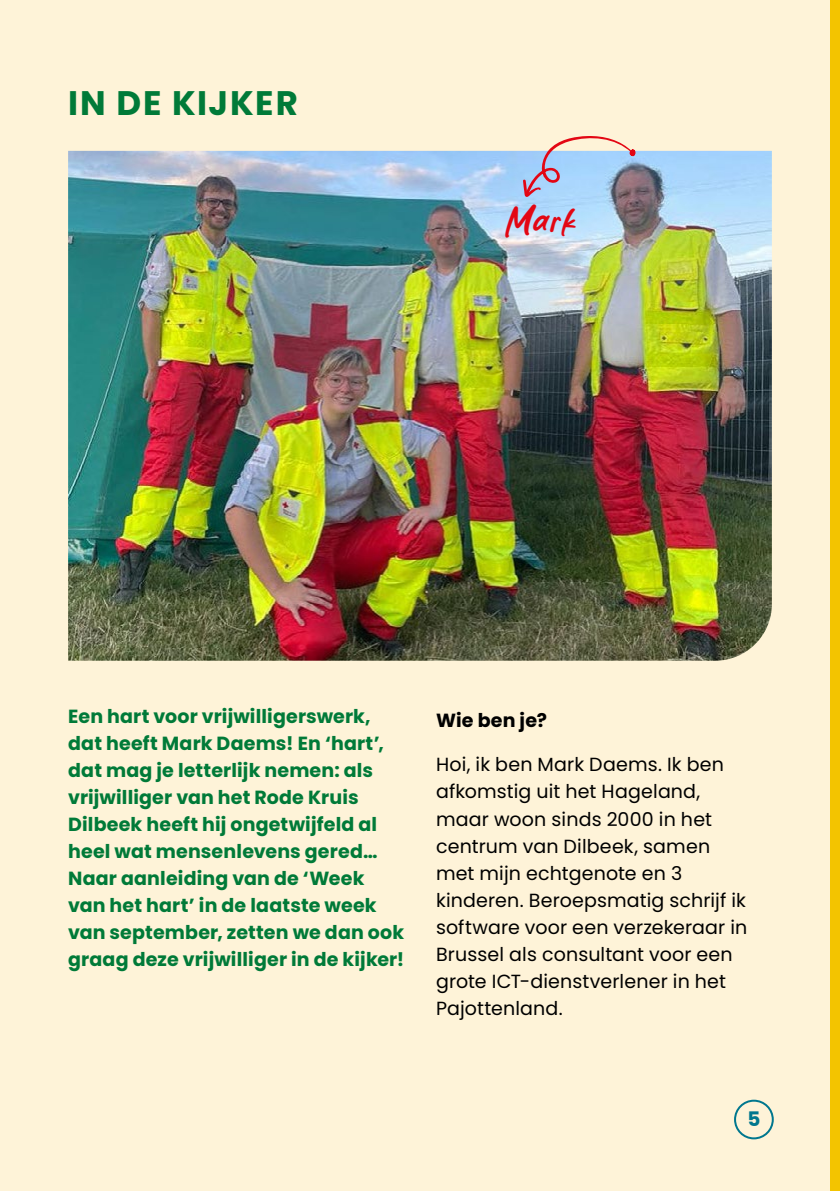
<style>
.page{position:relative;width:840px;height:1191px;background:#fff}
.page>*{position:absolute;margin:0;border:0;box-sizing:border-box;transform-origin:0 0}
.t1{font:700 34px "Poppins";letter-spacing:.055em;color:#007a38}
.t2{font:28px "Bitcheese";color:#e30613}
.t3{font:700 20px "Poppins";color:#00778e}
.t4{font:700 19px/27px "Poppins";letter-spacing:.01em;color:#007a38}
.t5{font:19px/27px "Poppins";letter-spacing:.005em;color:#000}
.t6{font:700 19px "Poppins";letter-spacing:.01em;color:#000}
</style>
<div class="page">
<div style="left:0;top:0;width:839px;height:1191px;background:#fef3d8"></div>
<img style="left:68px;top:151px;width:703px;height:509px">
<svg style="left:522px;top:136px;width:113px;height:61px"></svg>
<div style="left:830px;top:0;width:9px;height:1191px;background:#f3c400"></div>
<div style="left:733px;top:1099px;width:40px;height:40px;border:2px solid #00778e;border-radius:50%"></div>
<h1 class="t1" style="left:68px;top:83px;width:231px">IN DE KIJKER</h1>
<h2 class="t2" style="left:507px;top:200px;width:71px">Mark</h2>
<p class="t4" style="left:68px;top:703px;width:337px">Een hart voor vrijwilligerswerk, dat heeft Mark Daems! En ‘hart’, dat mag je letterlijk nemen: als vrijwilliger van het Rode Kruis<br>Dilbeek heeft hij ongetwijfeld al heel wat mensenlevens gered…<br>Naar aanleiding van de ‘Week van het hart’ in de laatste week van september, zetten we dan ook graag deze vrijwilliger in de kijker!</p>
<p class="t6" style="left:436px;top:710px;width:112px">Wie ben je?</p>
<p class="t5" style="left:436px;top:751px;width:312px">Hoi, ik ben Mark Daems. Ik ben afkomstig uit het Hageland, maar woon sinds 2000 in het centrum van Dilbeek, samen met mijn echtgenote en 3 kinderen. Beroepsmatig schrijf ik software voor een verzekeraar in<br>Brussel als consultant voor een grote ICT-dienstverlener in het<br>Pajottenland.</p>
<p class="t3" style="left:747px;top:1107px;width:14px">5</p>
</div>
